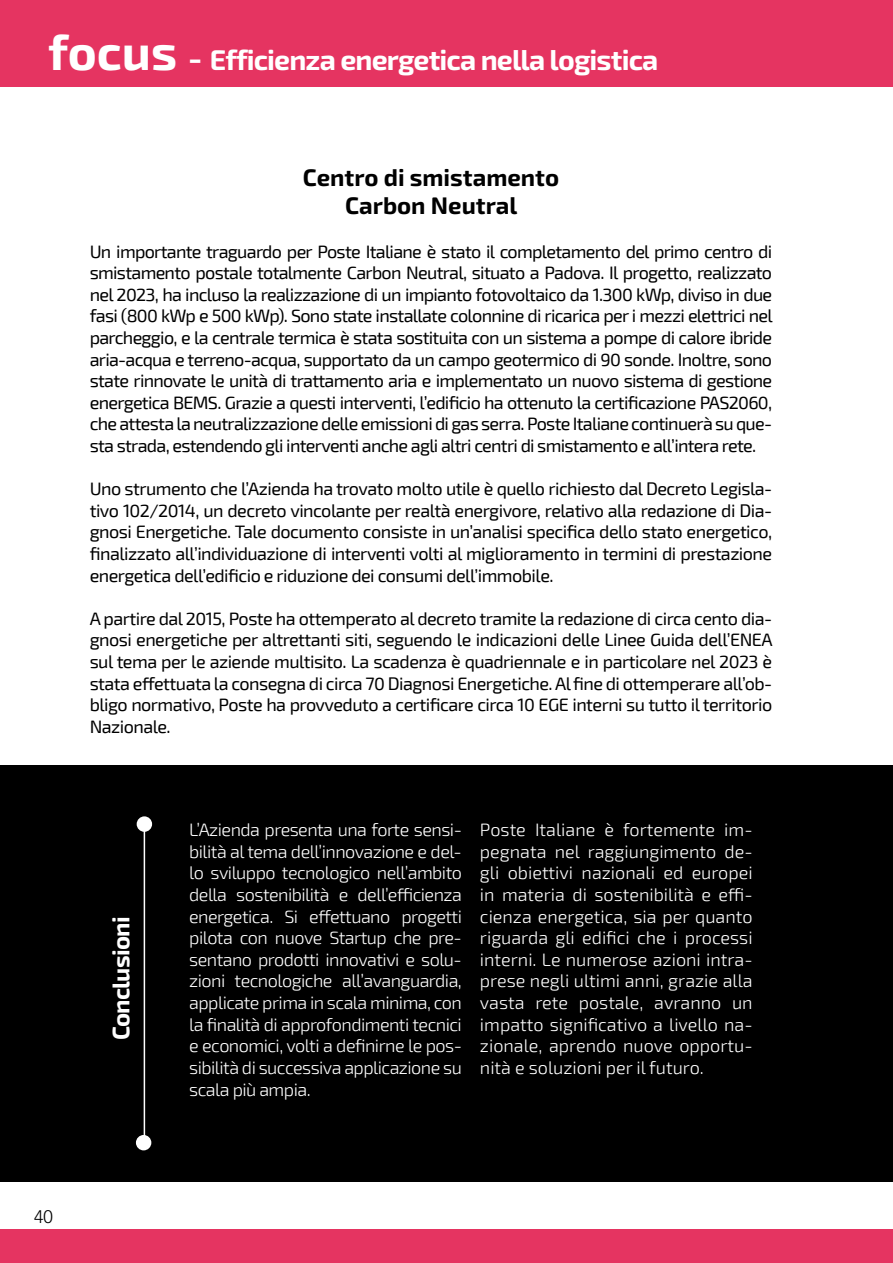
<style>
.page{position:relative;width:893px;height:1263px;background:#fff}
.page>*{position:absolute;margin:0;border:0;box-sizing:border-box;transform-origin:0 0}
.t1{font:700 28.5px "Exo 2";letter-spacing:-.03em;color:#fff}
.t2{font:700 24px/28.8px "Exo 2";color:#000;text-align:center}
.t3{font:700 24px "Exo 2";letter-spacing:-.03em;color:#fff}
.t4{font:18px/21.6px "Exo 2";letter-spacing:-.03em;color:#000;text-align:justify}
.t5{font:300 18px/21.6px "Exo 2";letter-spacing:-.025em;color:#fff;text-align:justify}
.t6{font:300 18px "Avenir LT Std";color:#000}
.s1{font-size:49.5px}
.s2{font-size:34.5px}
</style>
<div class="page">
<div style="left:0;top:0;width:893px;height:86px;background:#e53461"></div>
<div style="left:0;top:1229px;width:893px;height:34px;background:#e53461"></div>
<div style="left:0;top:765px;width:893px;height:417px;background:#000"></div>
<hr style="left:144px;top:824px;width:1px;height:319px;background:#fff">
<div style="left:137px;top:816px;width:15px;height:16px;background:#fff;border-radius:50%"></div>
<div style="left:136px;top:1135px;width:15px;height:15px;background:#fff;border-radius:50%"></div>
<h1 class="t1" style="left:48px;top:43px;width:612px"><span class="s1">focus</span> <span class="s2">-</span> Efficienza energetica nella logistica</h1>
<h2 class="t2" style="left:303px;top:163px;width:258px">Centro di smistamento<br>Carbon Neutral</h2>
<p class="t4" style="left:90px;top:240px;width:684px">Un importante traguardo per Poste Italiane è stato il completamento del primo centro di smistamento postale totalmente Carbon Neutral, situato a Padova. Il progetto, realizzato nel 2023, ha incluso la realizzazione di un impianto fotovoltaico da 1.300 kWp, diviso in due fasi (800 kWp e 500 kWp). Sono state installate colonnine di ricarica per i mezzi elettrici nel parcheggio, e la centrale termica è stata sostituita con un sistema a pompe di calore ibride aria-acqua e terreno-acqua, supportato da un campo geotermico di 90 sonde. Inoltre, sono state rinnovate le unità di trattamento aria e implementato un nuovo sistema di gestione energetica BEMS. Grazie a questi interventi, l’edificio ha ottenuto la certificazione PAS2060, che attesta la neutralizzazione delle emissioni di gas serra. Poste Italiane continuerà su que&shy;sta strada, estendendo gli interventi anche agli altri centri di smistamento e all’intera rete.</p>
<p class="t4" style="left:90px;top:477px;width:684px">Uno strumento che l’Azienda ha trovato molto utile è quello richiesto dal Decreto Legisla&shy;tivo 102/2014, un decreto vincolante per realtà energivore, relativo alla redazione di Dia&shy;gnosi Energetiche. Tale documento consiste in un’analisi specifica dello stato energetico, finalizzato all’individuazione di interventi volti al miglioramento in termini di prestazione energetica dell’edificio e riduzione dei consumi dell’immobile.</p>
<p class="t4" style="left:90px;top:607px;width:684px">A partire dal 2015, Poste ha ottemperato al decreto tramite la redazione di circa cento dia&shy;gnosi energetiche per altrettanti siti, seguendo le indicazioni delle Linee Guida dell’ENEA sul tema per le aziende multisito. La scadenza è quadriennale e in particolare nel 2023 è stata effettuata la consegna di circa 70 Diagnosi Energetiche. Al fine di ottemperare all’ob&shy;bligo normativo, Poste ha provveduto a certificare circa 10 EGE interni su tutto il territorio Nazionale.</p>
<h2 class="t3" style="left:107px;top:1040px;width:125px;rotate:-90deg">Conclusioni</h2>
<p class="t6" style="left:34px;top:1206px;width:20px">40</p>
<p class="t5" style="left:189px;top:818px;width:274px">L’Azienda presenta una forte sensi&shy;bilità al tema dell’innovazione e del&shy;lo sviluppo tecnologico nell’ambito della sostenibilità e dell’efficienza energetica. Si effettuano progetti pilota con nuove Startup che pre&shy;sentano prodotti innovativi e solu&shy;zioni tecnologiche all’avanguardia, applicate prima in scala minima, con la finalità di approfondimenti tecnici e economici, volti a definirne le pos&shy;sibilità di successiva applicazione su scala più ampia.</p>
<p class="t5" style="left:480px;top:818px;width:274px">Poste Italiane è fortemente im&shy;pegnata nel raggiungimento de&shy;gli obiettivi nazionali ed europei in materia di sostenibilità e effi&shy;cienza energetica, sia per quanto riguarda gli edifici che i processi interni. Le numerose azioni intra&shy;prese negli ultimi anni, grazie alla vasta rete postale, avranno un impatto significativo a livello na&shy;zionale, aprendo nuove opportu&shy;nità e soluzioni per il futuro.</p>
</div>
